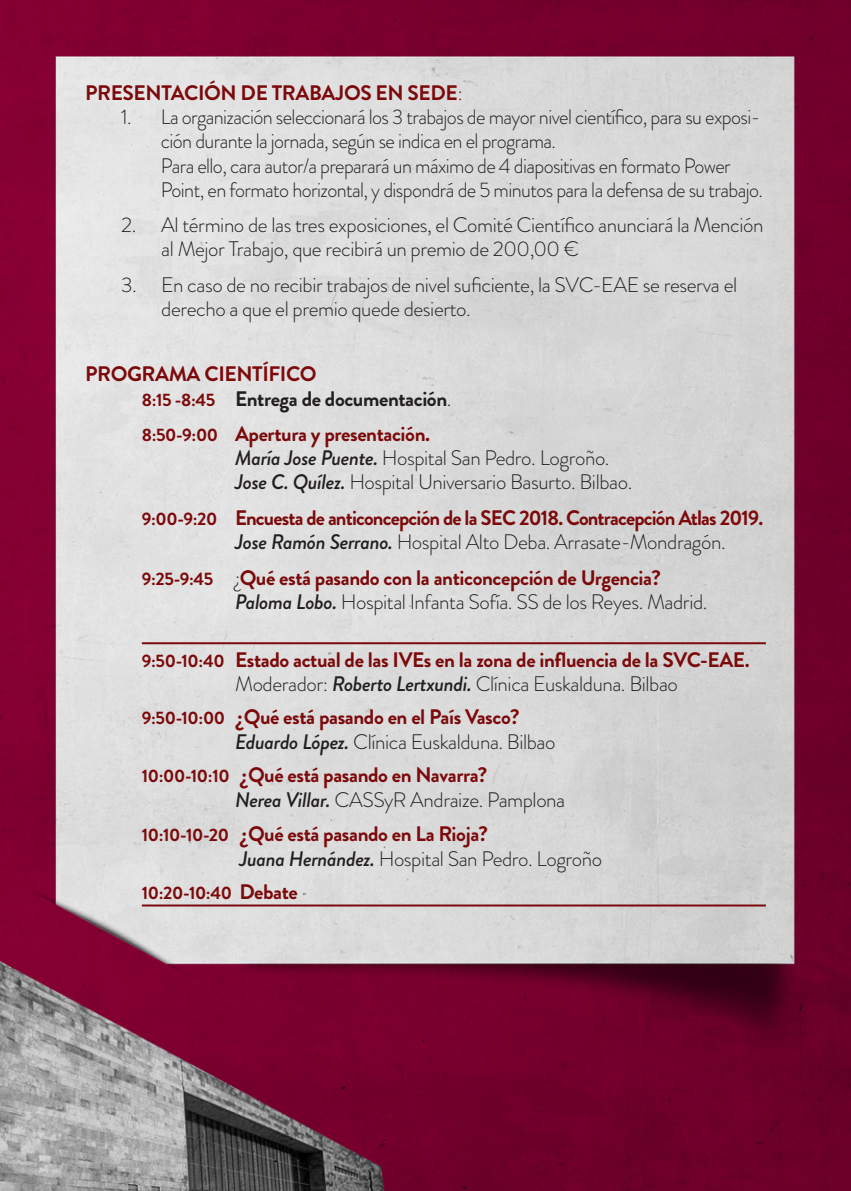
<style>
.page{position:relative;width:851px;height:1191px;background:#fff}
.page>*{position:absolute;margin:0;border:0;box-sizing:border-box;transform-origin:0 0}
.t1{font:700 21px/24.2px "Brandon Grotesque";letter-spacing:-.02em;color:#7c0a0c}
.List_Paragraph{font:300 21px/24.2px "Brandon Grotesque";letter-spacing:-.03em;color:#231f20}
.List_Paragraph-2{font:300 21px/24.2px "Brandon Grotesque";letter-spacing:-.03em;color:#231f20;scale:.96 1}
.t2{font:700 21px/24.2px "Brandon Grotesque";letter-spacing:-.04em;color:#7c0a0c}
.t3{font:700 21px "Brandon Grotesque";letter-spacing:-.02em;color:#231f20}
.t4{font:700 18px "Brandon Grotesque";letter-spacing:-.02em;color:#7c0a0c}
.s1{font-weight:300}
.s2{font-size:18px;color:#7c0a0c}
.s3{font-weight:700;font-size:18px;color:#7c0a0c}
.s4{font-weight:700;color:#7c0a0c}
.s5{font-weight:500;font-style:italic}
.s6{font-size:18px}
.s7{font-weight:500;font-style:italic;color:#231f20}
.s8{font-weight:300;color:#231f20}
.s9{font-size:21px}
</style>
<div class="page">
<img style="left:0;top:0;width:850px;height:1191px">
<hr style="left:142px;top:642px;width:623px;height:2px;background:#7c0a0c">
<hr style="left:142px;top:904px;width:623px;height:2px;background:#7c0a0c">
<p class="t1" style="left:85px;top:81px;width:379px">PRESENTACIÓN DE TRABAJOS EN SEDE<span class="s1">:</span></p>
<p class="List_Paragraph-2" style="left:161px;top:105px;width:628px;text-indent:-40px">1. La organización seleccionará los 3 trabajos de mayor nivel científico, para su exposi&shy;ción durante la jornada, según se indica en el programa.<br>Para ello, cara autor/a preparará un máximo de 4 diapositivas en formato Power Point, en formato horizontal, y dispondrá de 5 minutos para la defensa de su trabajo.</p>
<p class="List_Paragraph" style="left:161px;top:213px;width:603px;text-indent:-40px">2. Al término de las tres exposiciones, el Comité Científico anunciará la Mención al Mejor Trabajo, que recibirá un premio de 200,00 €</p>
<p class="List_Paragraph" style="left:161px;top:273px;width:577px;text-indent:-40px">3. En caso de no recibir trabajos de nivel suficiente, la SVC-EAE se reserva el derecho a que el premio quede desierto.</p>
<p class="t1" style="left:85px;top:362px;width:233px">PROGRAMA CIENTÍFICO</p>
<p class="t3" style="left:142px;top:384px;width:311px"><span class="s2">8:15 -8:45</span> Entrega de documentación<span class="s1">.</span></p>
<p class="List_Paragraph" style="left:235px;top:422px;width:398px;text-indent:-93px"><span class="s3">8:50-9:00</span> <span class="s4">Apertura y presentación.<br></span><span class="s5">María Jose Puente.</span> Hospital San Pedro. Logroño.<br><span class="s5">Jose C. Quílez.</span> Hospital Universario Basurto. Bilbao.</p>
<p class="t2" style="left:235px;top:506px;width:529px;text-indent:-93px"><span class="s6">9:00-9:20</span> Encuesta de anticoncepción de la SEC 2018. Contracepción Atlas 2019.<br><span class="s7">Jose Ramón Serrano.</span> <span class="s8">Hospital Alto Deba. Arrasate-Mondragón.</span></p>
<p class="t1" style="left:235px;top:565px;width:474px;text-indent:-93px"><span class="s6">9:25-9:45</span> <span class="s8">¿</span>Qué está pasando con la anticoncepción de Urgencia?<br><span class="s7">Paloma Lobo.</span> <span class="s8">Hospital Infanta Sofía. SS de los Reyes. Madrid.</span></p>
<p class="t1" style="left:235px;top:648px;width:516px;text-indent:-93px"><span class="s6">9:50-10:40</span> Estado actual de las IVEs en la zona de influencia de la SVC-EAE.<br><span class="s8">Moderador:</span> <span class="s7">Roberto Lertxundi.</span> <span class="s8">Clínica Euskalduna. Bilbao</span></p>
<p class="t1" style="left:235px;top:704px;width:322px;line-height:25.2px;text-indent:-93px"><span class="s6">9:50-10:00</span> ¿Qué está pasando en el País Vasco?<br><span class="s7">Eduardo López.</span> <span class="s8">Clínica Euskalduna. Bilbao</span></p>
<p class="t1" style="left:235px;top:762px;width:331px;line-height:25.4px;text-indent:-93px"><span class="s6">10:00-10:10</span> ¿Qué está pasando en Navarra?<br><span class="s7">Nerea Villar.</span> <span class="s8">CASSyR Andraize. Pamplona</span></p>
<p class="t1" style="left:239px;top:821px;width:364px;line-height:25.2px;text-indent:-98px"><span class="s6">10:10-10-20</span> ¿Qué está pasando en La Rioja?<br><span class="s7">Juana Hernández.</span> <span class="s8">Hospital San Pedro. Logroño</span></p>
<p class="t4" style="left:142px;top:880px;width:158px">10:20-10:40 <span class="s9">Debate</span></p>
</div>
